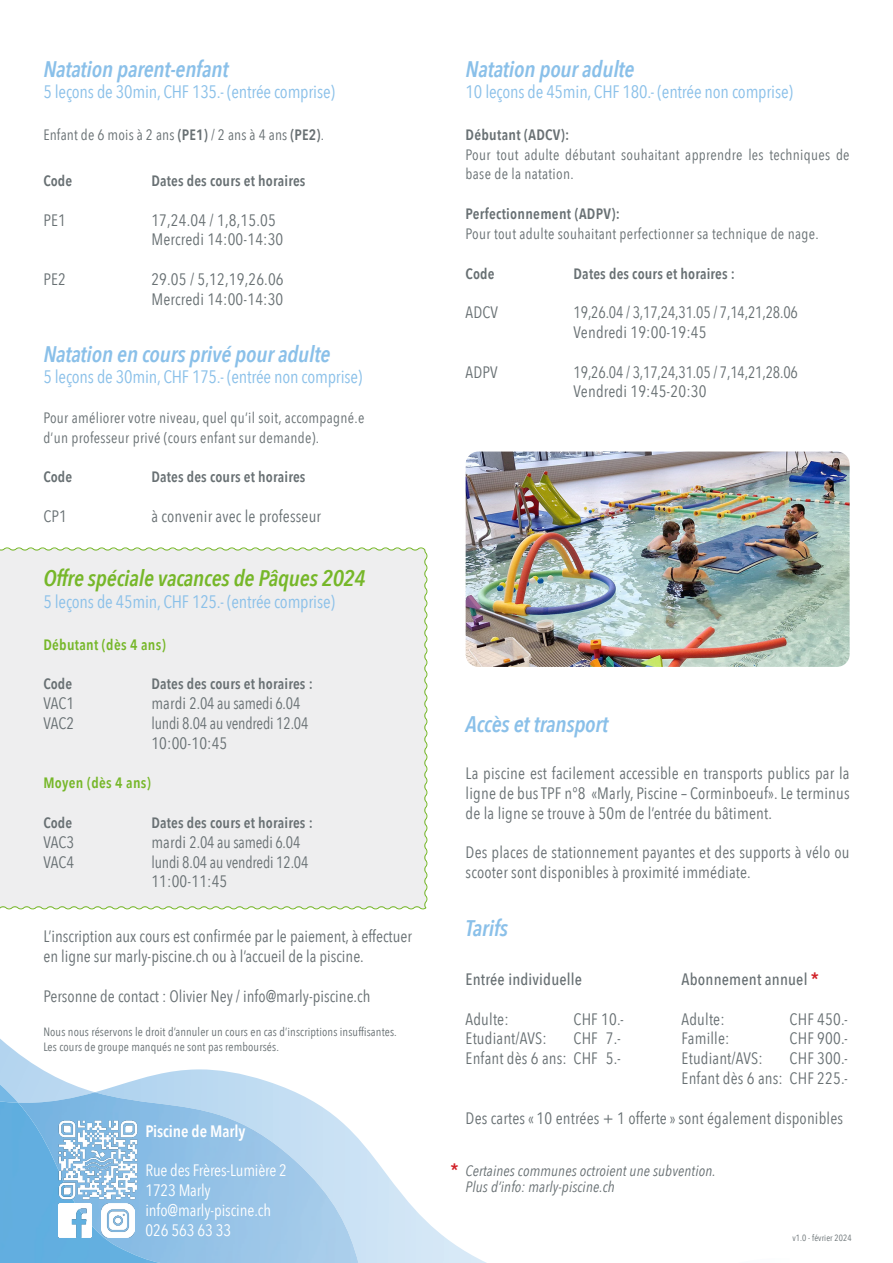
<style>
.page{position:relative;width:893px;height:1263px;background:#fff}
.page>*{position:absolute;margin:0;border:0;box-sizing:border-box;transform-origin:0 0}
.t1{font:italic 600 22.5px "Avenir Next Condensed";letter-spacing:-.01em;color:#8ac0e9}
.t2{font:italic 600 22.5px "Avenir Next Condensed";letter-spacing:-.01em;color:#76b729}
.t3{font:18px "Avenir Next Condensed";letter-spacing:-.01em;color:#8ac0e9}
.t4{font:600 18px "Avenir Next Condensed";color:#d1232a}
.t5{font:16.5px/19.8px "Avenir Next Condensed";letter-spacing:.01em;color:#687073}
.t6{font:16.5px "Avenir Next Condensed";letter-spacing:-.01em;color:#687073;scale:.95 1}
.t7{font:16.5px "Avenir Next Condensed";letter-spacing:-.01em;color:#fff}
.t8{font:16.5px "Avenir Next Condensed";letter-spacing:-.01em;color:#687073}
.t9{font:500 16.5px "Avenir Next Condensed";letter-spacing:.01em;color:#687073}
.t10{font:600 16.5px "Avenir Next Condensed";letter-spacing:-.005em;color:#fff}
.t11{font:15px/19.8px "Avenir Next Condensed";letter-spacing:.02em;color:#687073}
.t12{font:600 15px "Avenir Next Condensed";letter-spacing:.01em;color:#687073}
.t13{font:italic 15px "Avenir Next Condensed";letter-spacing:.01em;color:#687073}
.t14{font:600 15px "Avenir Next Condensed";letter-spacing:.02em;color:#76b729}
.t15{font:12px/15px "Avenir Next Condensed";letter-spacing:.01em;color:#687073}
.t16{font:9px "Avenir Next Condensed";letter-spacing:.01em;color:#687073}
.s1{font-weight:600}
.s2{font-weight:600;font-size:18px;color:#d1232a}
</style>
<div class="page">
<div style="left:0;top:547px;width:428px;height:363px;background:#eeeeef"></div>
<svg style="left:96px;top:1069px;width:391px;height:194px"></svg>
<img style="left:95px;top:1092px;width:264px;height:171px">
<svg style="left:0;top:1039px;width:95px;height:62px"></svg>
<img style="left:0;top:1101px;width:161px;height:162px">
<img style="left:58px;top:1203px;width:34px;height:34px">
<img style="left:101px;top:1203px;width:34px;height:34px">
<img style="left:54px;top:1120px;width:87px;height:83px">
<img style="left:466px;top:451px;width:384px;height:216px">
<p class="t1" style="left:43px;top:55px;width:187px">Natation parent-enfant</p>
<p class="t3" style="left:43px;top:76px;width:293px">5 leçons de 30min, CHF 135.- (entrée comprise)</p>
<p class="t1" style="left:466px;top:55px;width:170px">Natation pour adulte</p>
<p class="t3" style="left:466px;top:76px;width:329px">10 leçons de 45min, CHF 180.- (entrée non comprise)</p>
<p class="t11" style="left:43px;top:124px;width:282px">Enfant de 6 mois à 2 ans <span class="s1">(PE1)</span> / 2 ans à 4 ans <span class="s1">(PE2)</span>.</p>
<p class="t12" style="left:466px;top:122px;width:105px">Débutant (ADCV):</p>
<p class="t11" style="left:466px;top:144px;width:386px">Pour tout adulte débutant souhaitant apprendre les techniques de base de la natation.</p>
<p class="t12" style="left:466px;top:201px;width:156px">Perfectionnement (ADPV):</p>
<p class="t11" style="left:466px;top:223px;width:354px">Pour tout adulte souhaitant perfectionner sa technique de nage.</p>
<p class="t12" style="left:466px;top:260px;width:30px">Code</p>
<p class="t12" style="left:574px;top:260px;width:163px">Dates des cours et horaires :</p>
<p class="t5" style="left:466px;top:302px;width:34px">ADCV</p>
<p class="t6" style="left:574px;top:298px;width:238px">19,26.04 / 3,17,24,31.05 / 7,14,21,28.06</p>
<p class="t5" style="left:574px;top:321px;width:134px">Vendredi 19:00-19:45</p>
<p class="t5" style="left:466px;top:361px;width:34px">ADPV</p>
<p class="t6" style="left:574px;top:358px;width:238px">19,26.04 / 3,17,24,31.05 / 7,14,21,28.06</p>
<p class="t5" style="left:574px;top:381px;width:134px">Vendredi 19:45-20:30</p>
<p class="t12" style="left:43px;top:168px;width:30px">Code</p>
<p class="t12" style="left:151px;top:168px;width:156px">Dates des cours et horaires</p>
<p class="t5" style="left:43px;top:209px;width:24px">PE1</p>
<p class="t5" style="left:151px;top:209px;width:126px">17,24.04 / 1,8,15.05</p>
<p class="t5" style="left:151px;top:229px;width:133px">Mercredi 14:00-14:30</p>
<p class="t5" style="left:43px;top:269px;width:24px">PE2</p>
<p class="t5" style="left:151px;top:269px;width:134px">29.05 / 5,12,19,26.06</p>
<p class="t5" style="left:151px;top:288px;width:133px">Mercredi 14:00-14:30</p>
<p class="t1" style="left:43px;top:340px;width:289px">Natation en cours privé pour adulte</p>
<p class="t3" style="left:43px;top:362px;width:320px">5 leçons de 30min, CHF 175.- (entrée non comprise)</p>
<p class="t11" style="left:43px;top:407px;width:323px">Pour améliorer votre niveau, quel qu’il soit, accompagné.e</p>
<p class="t11" style="left:43px;top:427px;width:277px">d’un professeur privé (cours enfant sur demande).</p>
<p class="t12" style="left:43px;top:464px;width:30px">Code</p>
<p class="t12" style="left:151px;top:464px;width:156px">Dates des cours et horaires</p>
<p class="t5" style="left:43px;top:505px;width:25px">CP1</p>
<p class="t5" style="left:151px;top:505px;width:171px">à convenir avec le professeur</p>
<p class="t2" style="left:43px;top:565px;width:324px">Offre spéciale vacances de Pâques 2024</p>
<p class="t3" style="left:43px;top:586px;width:293px">5 leçons de 45min, CHF 125.- (entrée comprise)</p>
<p class="t14" style="left:43px;top:631px;width:124px">Débutant (dès 4 ans)</p>
<p class="t12" style="left:43px;top:671px;width:30px">Code</p>
<p class="t12" style="left:151px;top:671px;width:163px">Dates des cours et horaires :</p>
<p class="t5" style="left:43px;top:693px;width:33px">VAC1</p>
<p class="t8" style="left:151px;top:689px;width:151px">mardi 2.04 au samedi 6.04</p>
<p class="t5" style="left:43px;top:712px;width:33px">VAC2</p>
<p class="t6" style="left:151px;top:709px;width:167px">lundi 8.04 au vendredi 12.04</p>
<p class="t5" style="left:151px;top:732px;width:77px">10:00-10:45</p>
<p class="t14" style="left:43px;top:770px;width:109px">Moyen (dès 4 ans)</p>
<p class="t12" style="left:43px;top:810px;width:30px">Code</p>
<p class="t12" style="left:151px;top:810px;width:163px">Dates des cours et horaires :</p>
<p class="t5" style="left:43px;top:831px;width:33px">VAC3</p>
<p class="t8" style="left:151px;top:828px;width:151px">mardi 2.04 au samedi 6.04</p>
<p class="t5" style="left:43px;top:851px;width:33px">VAC4</p>
<p class="t6" style="left:151px;top:848px;width:167px">lundi 8.04 au vendredi 12.04</p>
<p class="t5" style="left:151px;top:871px;width:77px">11:00-11:45</p>
<p class="t5" style="left:43px;top:926px;width:370px">L’inscription aux cours est confirmée par le paiement, à effectuer en ligne sur marly-piscine.ch ou à l’accueil de la piscine.</p>
<p class="t5" style="left:43px;top:985px;width:329px">Personne de contact : Olivier Ney / info@marly-piscine.ch</p>
<p class="t15" style="left:43px;top:1024px;width:355px">Nous nous réservons le droit d’annuler un cours en cas d’inscriptions insuffisantes.<br>Les cours de groupe manqués ne sont pas remboursés.</p>
<p class="t10" style="left:145px;top:1117px;width:102px">Piscine de Marly</p>
<p class="t7" style="left:145px;top:1156px;width:143px">Rue des Frères-Lumière 2</p>
<p class="t7" style="left:145px;top:1176px;width:67px">1723 Marly</p>
<p class="t7" style="left:145px;top:1196px;width:127px">info@marly-piscine.ch</p>
<p class="t7" style="left:145px;top:1216px;width:87px">026 563 63 33</p>
<p class="t1" style="left:466px;top:710px;width:144px">Accès et transport</p>
<p class="t5" style="left:466px;top:763px;width:386px;text-align:justify">La piscine est facilement accessible en transports publics par la ligne de bus TPF n°8 «Marly, Piscine – Corminboeuf». Le terminus de la ligne se trouve à 50m de l’entrée du bâtiment.</p>
<p class="t5" style="left:466px;top:842px;width:385px">Des places de stationnement payantes et des supports à vélo ou scooter sont disponibles à proximité immédiate.</p>
<p class="t1" style="left:466px;top:915px;width:44px">Tarifs</p>
<p class="t9" style="left:466px;top:969px;width:118px">Entrée individuelle</p>
<p class="t9" style="left:682px;top:969px;width:139px">Abonnement annuel <span class="s2">*</span></p>
<p class="t5" style="left:466px;top:1008px;width:45px">Adulte:</p>
<p class="t5" style="left:574px;top:1008px;width:52px">CHF 10.-</p>
<p class="t5" style="left:682px;top:1008px;width:45px">Adulte:</p>
<p class="t5" style="left:790px;top:1008px;width:60px">CHF 450.-</p>
<p class="t5" style="left:466px;top:1028px;width:83px">Etudiant/AVS:</p>
<p class="t5" style="left:574px;top:1028px;width:49px">CHF 7.-</p>
<p class="t5" style="left:682px;top:1028px;width:49px">Famille:</p>
<p class="t5" style="left:790px;top:1028px;width:60px">CHF 900.-</p>
<p class="t5" style="left:466px;top:1048px;width:157px">Enfant dès 6 ans: CHF 5.-</p>
<p class="t5" style="left:682px;top:1048px;width:83px">Etudiant/AVS:</p>
<p class="t5" style="left:790px;top:1048px;width:60px">CHF 300.-</p>
<p class="t5" style="left:682px;top:1067px;width:168px">Enfant dès 6 ans: CHF 225.-</p>
<p class="t5" style="left:466px;top:1107px;width:379px">Des cartes « 10 entrées + 1 offerte » sont également disponibles</p>
<p class="t4" style="left:450px;top:1154px;width:10px">*</p>
<p class="t13" style="left:466px;top:1161px;width:251px">Certaines communes octroient une subvention.</p>
<p class="t13" style="left:466px;top:1178px;width:151px">Plus d’info: marly-piscine.ch</p>
<p class="t16" style="left:792px;top:1230px;width:61px">v1.0 - février 2024</p>
</div>
